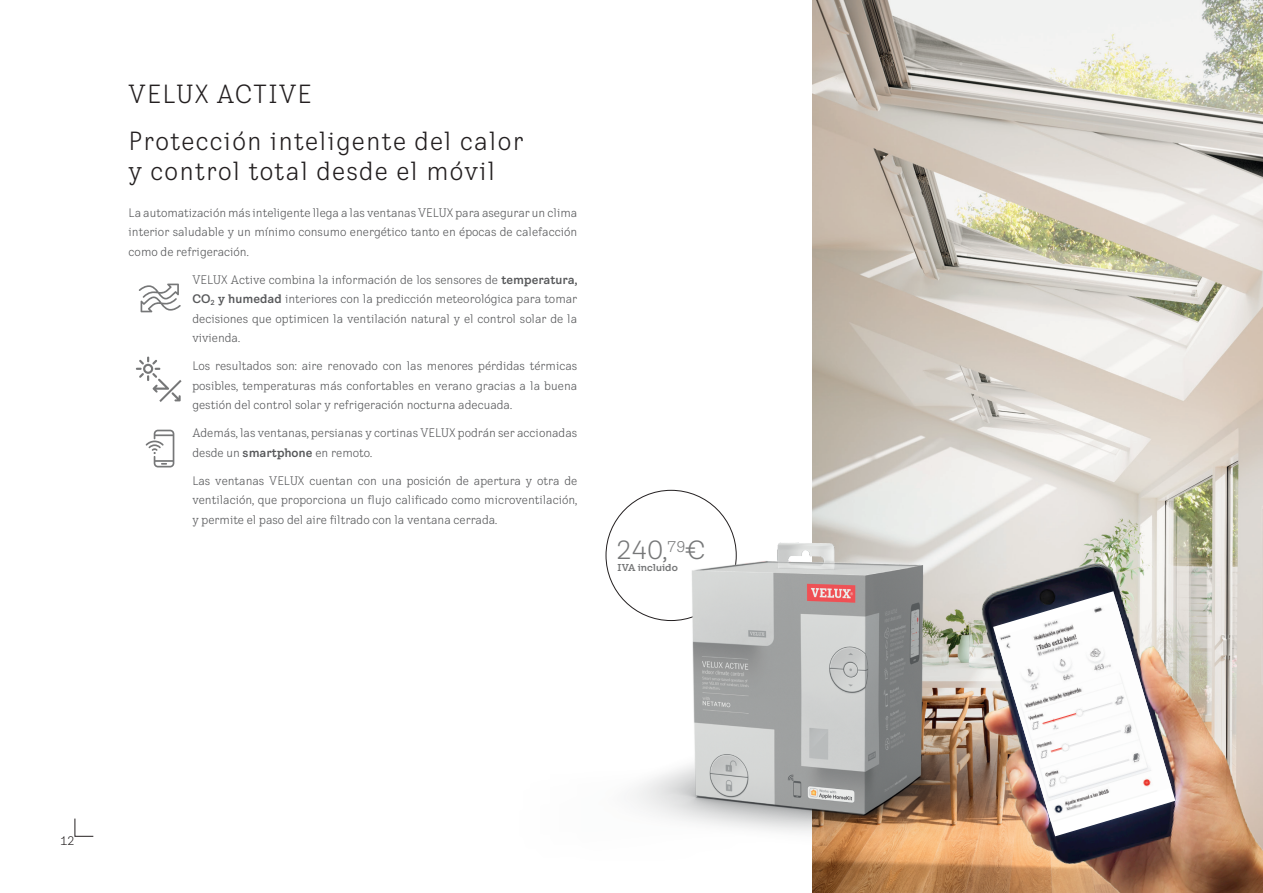
<style>
.page{position:relative;width:1263px;height:893px;background:#fff}
.page>*{position:absolute;margin:0;border:0;box-sizing:border-box;transform-origin:0 0}
.t1{font:condensed 25.5px/30px "VELUX Transform";letter-spacing:.05em;color:#231f20}
.t2{font:25.5px "VELUX Transform";color:#767778}
.t3{font:condensed 12px/19.5px "VELUX Transform";color:#57585a;text-align:justify}
.t4{font:condensed 12px "VELUX Transform";color:#231f20}
.BandS_price_tag_-_3{font:700 9.75px "VELUX Transform Headline";color:#767778}
.s1{font-weight:700;font-stretch:normal}
</style>
<div class="page">
<img style="left:812px;top:0;width:451px;height:893px">
<svg style="left:74px;top:818px;width:20px;height:19px"></svg>
<svg style="left:146px;top:430px;width:28px;height:37px"></svg>
<img style="left:605px;top:518px;width:329px;height:363px">
<svg style="left:139px;top:284px;width:42px;height:28px"></svg>
<img style="left:934px;top:506px;width:329px;height:387px">
<img style="left:993px;top:591px;width:182px;height:245px">
<img style="left:996px;top:602px;width:175px;height:221px">
<svg style="left:136px;top:357px;width:46px;height:45px"></svg>
<p class="t1" style="left:129px;top:79px;width:184px">VELUX ACTIVE</p>
<p class="t1" style="left:129px;top:126px;width:396px">Protección inteligente del calor y control total desde el móvil</p>
<p class="t3" style="left:129px;top:203px;width:450px">La automatización más inteligente llega a las ventanas VELUX para asegurar un clima interior saludable y un mínimo consumo energético tanto en épocas de calefacción como de refrigeración.</p>
<p class="t3" style="left:192px;top:270px;width:386px">VELUX Active combina la información de los sensores de <span class="s1">temperatura, CO</span><sub>2</sub> <span class="s1">y humedad</span> interiores con la predicción meteorológica para tomar decisiones que optimicen la ventilación natural y el control solar de la vivienda.</p>
<p class="t3" style="left:192px;top:356px;width:386px">Los resultados son: aire renovado con las menores pérdidas térmicas posibles, temperaturas más confortables en verano gracias a la buena gestión del control solar y refrigeración nocturna adecuada.</p>
<p class="t3" style="left:192px;top:423px;width:386px">Además, las ventanas, persianas y cortinas VELUX podrán ser accionadas desde un <span class="s1">smartphone</span> en remoto.</p>
<p class="t3" style="left:192px;top:471px;width:386px">Las ventanas VELUX cuentan con una posición de apertura y otra de ventilación, que proporciona un flujo calificado como microventilación, y permite el paso del aire filtrado con la ventana cerrada.</p>
<p class="t2" style="left:616px;top:535px;width:91px">240,<sup>79</sup>€</p>
<p class="BandS_price_tag_-_3" style="left:618px;top:562px;width:62px">IVA incluido</p>
<p class="t4" style="left:61px;top:834px;width:15px">12</p>
</div>
